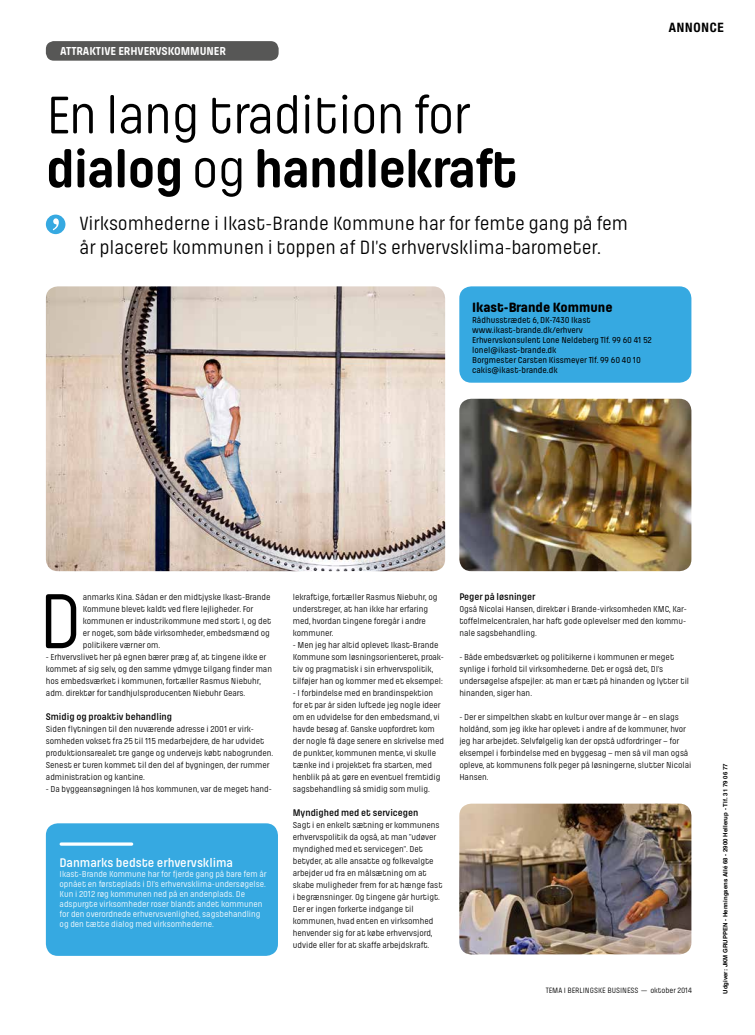
<style>
.page{position:relative;width:755px;height:1035px;background:#fff}
.page>*{position:absolute;margin:0;border:0;box-sizing:border-box;transform-origin:0 0}
.t1{font:80.9px "Pilcrow Soft";color:#000}
.t2{font:55px/54px "Pilcrow Soft";letter-spacing:-.02em;color:#000}
.t3{font:20px/24px "Pilcrow Soft";letter-spacing:-.01em;color:#000}
.t4{font:800 14px "Pilcrow Soft";color:#000}
.t5{font:600 13px "Pilcrow Soft";letter-spacing:-.005em;color:#fff}
.t6{font:700 condensed 13px "Helvetica Neue LT Std";letter-spacing:.06em;color:#000}
.t7{font:700 12px "Pilcrow Soft";color:#fff}
.t8{font:600 10px "Pilcrow Soft";color:#000}
.t9{font:9px/12px "Pilcrow Soft";letter-spacing:-.005em;color:#000}
.t10{font:9px/10px "Pilcrow Soft";letter-spacing:-.005em;color:#fff}
.t11{font:500 9px/10px "Pilcrow Soft";letter-spacing:-.005em;color:#000}
.t12{font:8px "Pilcrow Soft";letter-spacing:-.005em;color:#000}
.t13{font:700 6px "Helvetica";letter-spacing:.01em;color:#000}
.s1{font-weight:700}
</style>
<div class="page">
<div style="left:46px;top:41px;width:232px;height:20px;background:#575756;border-radius:8px"></div>
<img style="left:46px;top:286px;width:399px;height:285px">
<img style="left:459px;top:399px;width:232px;height:172px">
<img style="left:459px;top:803px;width:232px;height:151px">
<div style="left:459px;top:286px;width:232px;height:97px;background:#36a9e1;border-radius:12px"></div>
<div style="left:46px;top:823px;width:232px;height:133px;background:#36a9e1;border-radius:12px"></div>
<svg style="left:46px;top:215px;width:19px;height:19px"></svg>
<hr style="left:60px;top:842px;width:73px;height:3px;background:#fff;border-radius:2px">
<h3 class="t7" style="left:60px;top:45px;width:167px">ATTRAKTIVE ERHVERVSKOMMUNER</h3>
<h2 class="t2" style="left:46px;top:90px;width:473px">En lang tradition for <span class="s1">dialog</span> og <span class="s1">handlekraft</span></h2>
<h3 class="t3" style="left:80px;top:211px;width:549px">Virksomhederne i Ikast-Brande Kommune har for femte gang på fem år placeret kommunen i toppen af DI’s erhvervsklima-barometer.</h3>
<h3 class="t6" style="left:668px;top:19px;width:56px">ANNONCE</h3>
<h3 class="t4" style="left:472px;top:301px;width:142px">Ikast-Brande Kommune</h3>
<p class="t11" style="left:472px;top:315px;width:181px">Rådhusstrædet 6, DK-7430 Ikast www.ikast-brande.dk/erhverv Erhvervskonsulent Lone Neldeberg Tlf. 99 60 41 52 lonel@ikast-brande.dk<br>Borgmester Carsten Kissmeyer Tlf. 99 60 40 10 cakis@ikast-brande.dk</p>
<h1 class="t1" style="left:38px;top:581px;width:46px">D</h1>
<p class="t9" style="left:83px;top:591px;width:190px">anmarks Kina. Sådan er den midtjyske Ikast-Brande Kommune blevet kaldt ved flere lejligheder. For kommunen er industrikommune med stort I, og det er noget, som både virksomheder, embedsmænd og politikere værner om.</p>
<p class="t9" style="left:46px;top:651px;width:227px">- Erhvervslivet her på egnen bærer præg af, at tingene ikke er kommet af sig selv, og den samme ydmyge tilgang finder man hos embedsværket i kommunen, fortæller Rasmus Niebuhr, adm. direktør for tandhjulsproducenten Niebuhr Gears.</p>
<p class="t8" style="left:46px;top:712px;width:128px">Smidig og proaktiv behandling</p>
<p class="t9" style="left:46px;top:723px;width:229px">Siden flytningen til den nuværende adresse i 2001 er virk&shy;somheden vokset fra 25 til 115 medarbejdere, de har udvidet produktionsarealet tre gange og undervejs købt nabogrunden.<br>Senest er turen kommet til den del af bygningen, der rummer administration og kantine.</p>
<p class="t9" style="left:46px;top:783px;width:227px">- Da byggeansøgningen lå hos kommunen, var de meget hand-</p>
<h3 class="t5" style="left:60px;top:856px;width:175px">Danmarks bedste erhvervsklima</h3>
<p class="t10" style="left:60px;top:869px;width:208px">Ikast-Brande Kommune har for fjerde gang på bare fem år opnået en førsteplads i DI’s erhvervsklima-undersøgelse.<br>Kun i 2012 røg kommunen ned på en andenplads. De adspurgte virksomheder roser blandt andet kommunen for den overordnede erhvervsvenlighed, sagsbehandling og den tætte dialog med virksomhederne.</p>
<p class="t9" style="left:292px;top:591px;width:146px">lekraftige, fortæller Rasmus Niebuhr, og understreger, at han ikke har erfaring med, hvordan tingene foregår i andre kommuner.</p>
<p class="t9" style="left:292px;top:639px;width:152px">- Men jeg har altid oplevet Ikast-Brande Kommune som løsningsorienteret, proak&shy;tiv og pragmatisk i sin erhvervspolitik, tilføjer han og kommer med et eksempel:</p>
<p class="t9" style="left:292px;top:687px;width:152px">- I forbindelse med en brandinspektion for et par år siden luftede jeg nogle ideer om en udvidelse for den embedsmand, vi havde besøg af. Ganske uopfordret kom der nogle få dage senere en skrivelse med de punkter, kommunen mente, vi skulle tænke ind i projektet fra starten, med henblik på at gøre en eventuel fremtidig sagsbehandling så smidig som mulig.</p>
<p class="t8" style="left:292px;top:808px;width:127px">Myndighed med et servicegen</p>
<p class="t9" style="left:292px;top:819px;width:151px">Sagt i en enkelt sætning er kommunens erhvervspolitik da også, at man ”udøver myndighed med et servicegen”. Det betyder, at alle ansatte og folkevalgte arbejder ud fra en målsætning om at skabe muligheder frem for at hænge fast i begrænsninger. Og tingene går hurtigt.<br>Der er ingen forkerte indgange til kommunen, hvad enten en virksomhed henvender sig for at købe erhvervsjord, udvide eller for at skaffe arbejdskraft.</p>
<p class="t8" style="left:459px;top:592px;width:78px">Peger på løsninger</p>
<p class="t9" style="left:459px;top:603px;width:229px;text-align:justify">Også Nicolai Hansen, direktør i Brande-virksomheden KMC, Kar&shy;toffelmelcentralen, har haft gode oplevelser med den kommu&shy;nale sagsbehandling.</p>
<p class="t9" style="left:459px;top:651px;width:231px">- Både embedsværket og politikerne i kommunen er meget synlige i forhold til virksomhederne. Det er også det, DI’s undersøgelse afspejler: at man er tæt på hinanden og lytter til hinanden, siger han.</p>
<p class="t9" style="left:459px;top:711px;width:233px">- Der er simpelthen skabt en kultur over mange år – en slags holdånd, som jeg ikke har oplevet i andre af de kommuner, hvor jeg har arbejdet. Selvfølgelig kan der opstå udfordringer – for eksempel i forbindelse med en byggesag – men så vil man også opleve, at kommunens folk peger på løsningerne, slutter Nicolai Hansen.</p>
<p class="t12" style="left:545px;top:986px;width:148px">TEMA I BERLINGSKE BUSINESS — oktober 2014</p>
<p class="t13" style="left:720px;top:994px;width:232px;rotate:-90deg">Udgiver: JKM GRUPPEN - Henningsens Allé 68 - 2900 Hellerup - Tlf. 31 79 06 77</p>
</div>
